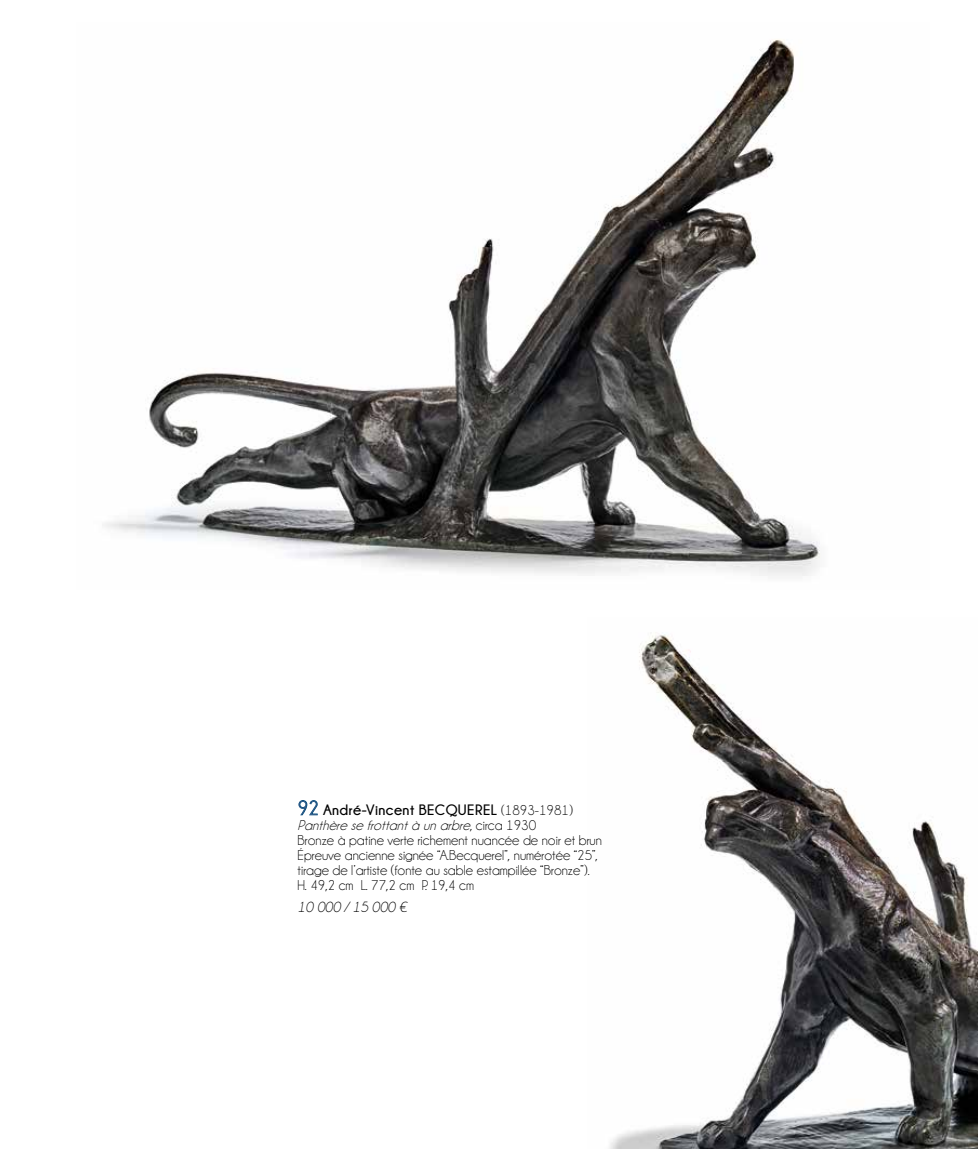
<style>
.page{position:relative;width:978px;height:1149px;background:#fff}
.page>*{position:absolute;margin:0;border:0;box-sizing:border-box;transform-origin:0 0}
.t1{font:700 15px "Champagne&Limousines";letter-spacing:.025em;color:#000}
.t2{font:italic 15px "Champagne&Limousines";color:#000}
.t3{font:14.4px/15px "Champagne&Limousines";color:#000}
.s1{font-weight:400;font-size:20.4px;color:#406490}
.s2{font-weight:400;font-size:14.4px}
.s3{font-style:italic}
</style>
<div class="page">
<img style="left:102px;top:39px;width:718px;height:537px">
<img style="left:609px;top:634px;width:369px;height:514px">
<svg style="left:299px;top:800px;width:19px;height:15px"></svg>
<p class="t1" style="left:298px;top:801px;width:277px"><span class="s1">92</span> André-Vincent BECQUEREL <span class="s2">(1893-1981)</span></p>
<p class="t3" style="left:298px;top:817px;width:306px"><span class="s3">Panthère se frottant à un arbre</span>, circa 1930<br>Bronze à patine verte richement nuancée de noir et brun Épreuve ancienne signée “A.Becquerel”, numérotée “25”, tirage de l’artiste (fonte au sable estampillée “Bronze”).<br>H. 49,2 cm L. 77,2 cm P. 19,4 cm</p>
<p class="t2" style="left:298px;top:899px;width:111px">10 000 / 15 000 €</p>
</div>
